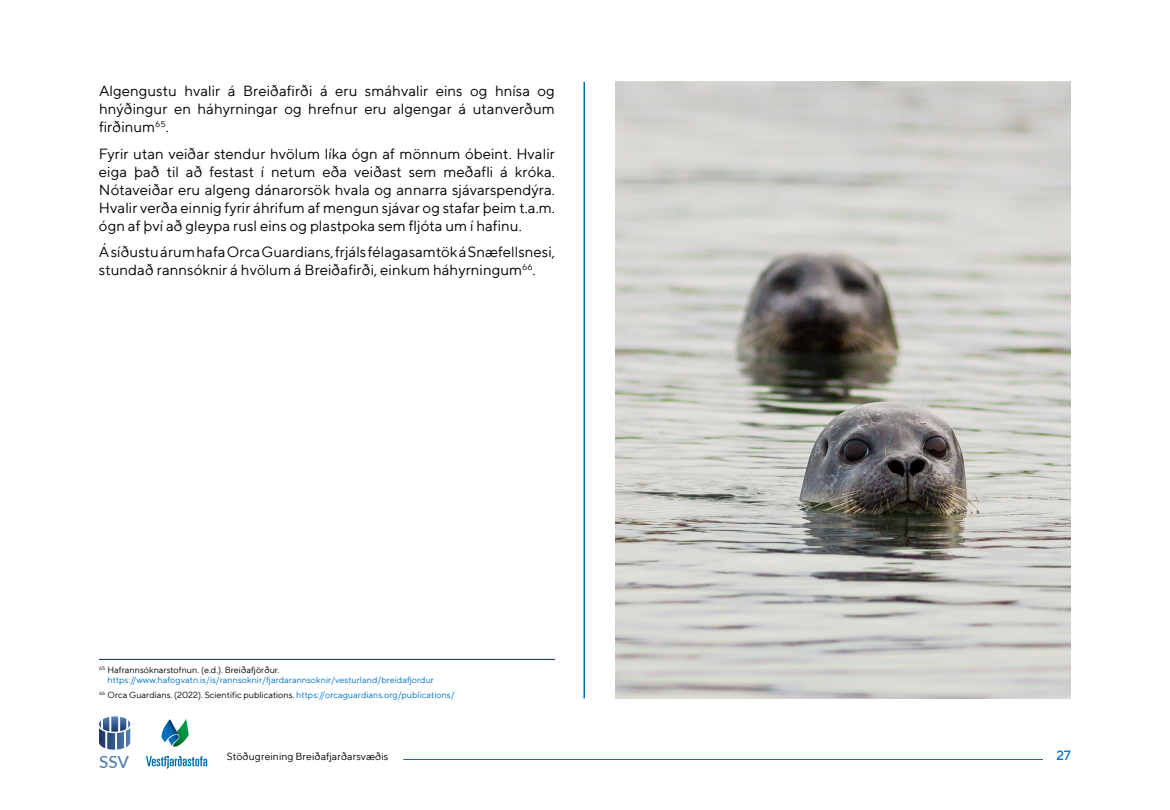
<style>
.page{position:relative;width:1170px;height:810px;background:#fff}
.page>*{position:absolute;margin:0;border:0;box-sizing:border-box;transform-origin:0 0}
.t1{font:500 16.95px "Lato";color:#527caa}
.t2{font:15px/18px "TT Norms";color:#000;text-align:justify}
.t3{font:500 13.5px "TT Norms";color:#0071ca}
.t4{font:10.5px "TT Norms";color:#000}
.t5{font:9px/10.8px "TT Norms";color:#0071ca}
.t6{font:9px "TT Norms";color:#000}
.s1{color:#000}
.s2{color:#0071ca}
</style>
<div class="page">
<hr style="left:584px;top:82px;width:1px;height:616px;background:#006ab3">
<hr style="left:99px;top:659px;width:456px;height:1px;background:#002e5e">
<img style="left:615px;top:82px;width:456px;height:616px">
<svg style="left:146px;top:756px;width:61px;height:13px"></svg>
<svg style="left:161px;top:719px;width:28px;height:28px"></svg>
<hr style="left:403px;top:759px;width:640px;height:1px;background:#0071ca">
<svg style="left:99px;top:716px;width:31px;height:34px"></svg>
<p class="t2" style="left:99px;top:82px;width:458px">Algengustu hvalir á Breiðafirði á eru smáhvalir eins og hnísa og hnýðingur en háhyrningar og hrefnur eru algengar á utanverðum firðinum<sup>65</sup>.</p>
<p class="t2" style="left:99px;top:144px;width:458px">Fyrir utan veiðar stendur hvölum líka ógn af mönnum óbeint. Hvalir eiga það til að festast í netum eða veiðast sem meðafli á króka.<br>Nótaveiðar eru algeng dánarorsök hvala og annarra sjávarspendýra.<br>Hvalir verða einnig fyrir áhrifum af mengun sjávar og stafar þeim t.a.m. ógn af því að gleypa rusl eins og plastpoka sem fljóta um í hafinu.</p>
<p class="t2" style="left:99px;top:243px;width:458px">Á síðustu árum hafa Orca Guardians, frjáls félagasamtök á Snæfellsnesi, stundað rannsóknir á hvölum á Breiðafirði, einkum háhyrningum<sup>66</sup>.</p>
<p class="t5" style="left:108px;top:664px;width:328px;text-indent:-9px"><sup>65</sup> <span class="s1">Hafrannsóknarstofnun. (e.d.). Breiðafjörður. </span>https://www.hafogvatn.is/is/rannsoknir/fjardarannsoknir/vesturland/breidafjordur</p>
<p class="t6" style="left:99px;top:690px;width:357px"><sup>66</sup> Orca Guardians. (2022). Scientific publications. <span class="s2">https://orcaguardians.org/publications/</span></p>
<p class="t1" style="left:99px;top:750px;width:32px">SSV</p>
<p class="t4" style="left:227px;top:750px;width:163px">Stöðugreining Breiðafjarðarsvæðis</p>
<p class="t3" style="left:1057px;top:747px;width:16px">27</p>
</div>
